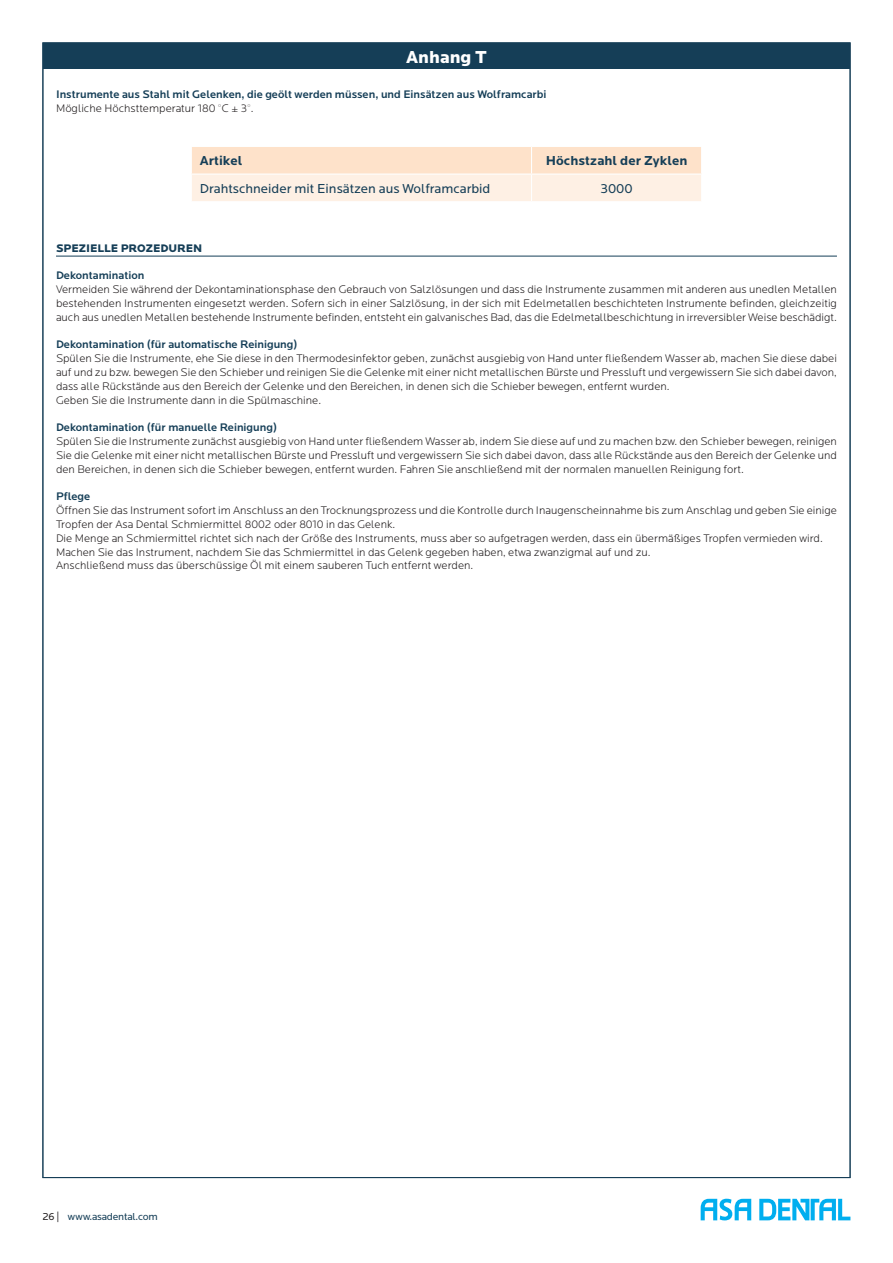
<style>
.page{position:relative;width:893px;height:1263px;background:#fff}
.page>*{position:absolute;margin:0;border:0;box-sizing:border-box;transform-origin:0 0}
.t1{font:900 18px "Locator";color:#fff}
.t2{font:13.5px "Locator";color:#153e57}
.t3{font:700 13.5px "Locator";color:#153e57}
.t4{font:300 11.4px/13.8px "Locator";color:#231f20;text-align:justify}
.t5{font:500 11.4px "Locator";color:#153e57}
.t6{font:900 11.4px "Locator";color:#153e57}
.t7{font:10.5px "Locator";letter-spacing:-.02em;color:#153e57}
.s1{color:#231f20}
</style>
<div class="page">
<svg style="left:701px;top:1199px;width:149px;height:21px"></svg>
<div style="left:43px;top:43px;width:807px;height:26px;background:#153e57"></div>
<hr style="left:56px;top:256px;width:781px;height:1px;background:#153e57">
<svg style="left:191px;top:147px;width:511px;height:54px;background:#fee9d7"></svg>
<h1 class="t1" style="left:406px;top:46px;width:82px">Anhang T</h1>
<p class="t5" style="left:56px;top:88px;width:492px">Instrumente aus Stahl mit Gelenken, die geölt werden müssen, und Einsätzen aus Wolframcarbi</p>
<p class="t4" style="left:56px;top:102px;width:199px">Mögliche Höchsttemperatur 180 °C ± 3°.</p>
<p class="t3" style="left:200px;top:153px;width:44px">Artikel</p>
<p class="t3" style="left:546px;top:153px;width:143px">Höchstzahl der Zyklen</p>
<p class="t2" style="left:200px;top:181px;width:292px">Drahtschneider mit Einsätzen aus Wolframcarbid</p>
<p class="t2" style="left:600px;top:181px;width:34px">3000</p>
<p class="t6" style="left:56px;top:241px;width:148px">SPEZIELLE PROZEDUREN</p>
<p class="t5" style="left:56px;top:269px;width:90px">Dekontamination</p>
<p class="t4" style="left:56px;top:283px;width:782px">Vermeiden Sie während der Dekontaminationsphase den Gebrauch von Salzlösungen und dass die Instrumente zusammen mit anderen aus unedlen Metallen bestehenden Instrumenten eingesetzt werden. Sofern sich in einer Salzlösung, in der sich mit Edelmetallen beschichteten Instrumente befinden, gleichzeitig auch aus unedlen Metallen bestehende Instrumente befinden, entsteht ein galvanisches Bad, das die Edelmetallbeschichtung in irreversibler Weise beschädigt.</p>
<p class="t5" style="left:56px;top:338px;width:243px">Dekontamination (für automatische Reinigung)</p>
<p class="t4" style="left:56px;top:352px;width:782px;text-align:left">Spülen Sie die Instrumente, ehe Sie diese in den Thermodesinfektor geben, zunächst ausgiebig von Hand unter fließendem Wasser ab, machen Sie diese dabei auf und zu bzw. bewegen Sie den Schieber und reinigen Sie die Gelenke mit einer nicht metallischen Bürste und Pressluft und vergewissern Sie sich dabei davon, dass alle Rückstände aus den Bereich der Gelenke und den Bereichen, in denen sich die Schieber bewegen, entfernt wurden.<br>Geben Sie die Instrumente dann in die Spülmaschine.</p>
<p class="t5" style="left:56px;top:421px;width:223px">Dekontamination (für manuelle Reinigung)</p>
<p class="t4" style="left:56px;top:435px;width:782px">Spülen Sie die Instrumente zunächst ausgiebig von Hand unter fließendem Wasser ab, indem Sie diese auf und zu machen bzw. den Schieber bewegen, reinigen Sie die Gelenke mit einer nicht metallischen Bürste und Pressluft und vergewissern Sie sich dabei davon, dass alle Rückstände aus den Bereich der Gelenke und den Bereichen, in denen sich die Schieber bewegen, entfernt wurden. Fahren Sie anschließend mit der normalen manuellen Reinigung fort.</p>
<p class="t5" style="left:56px;top:490px;width:36px">Pflege</p>
<p class="t4" style="left:56px;top:504px;width:782px;text-align:left">Öffnen Sie das Instrument sofort im Anschluss an den Trocknungsprozess und die Kontrolle durch Inaugenscheinnahme bis zum Anschlag und geben Sie einige Tropfen der Asa Dental Schmiermittel 8002 oder 8010 in das Gelenk.<br>Die Menge an Schmiermittel richtet sich nach der Größe des Instruments, muss aber so aufgetragen werden, dass ein übermäßiges Tropfen vermieden wird.<br>Machen Sie das Instrument, nachdem Sie das Schmiermittel in das Gelenk gegeben haben, etwa zwanzigmal auf und zu.<br>Anschließend muss das überschüssige Öl mit einem sauberen Tuch entfernt werden.</p>
<p class="t7" style="left:43px;top:1211px;width:117px"><span class="s1">26 |</span> www.asadental.com</p>
</div>
